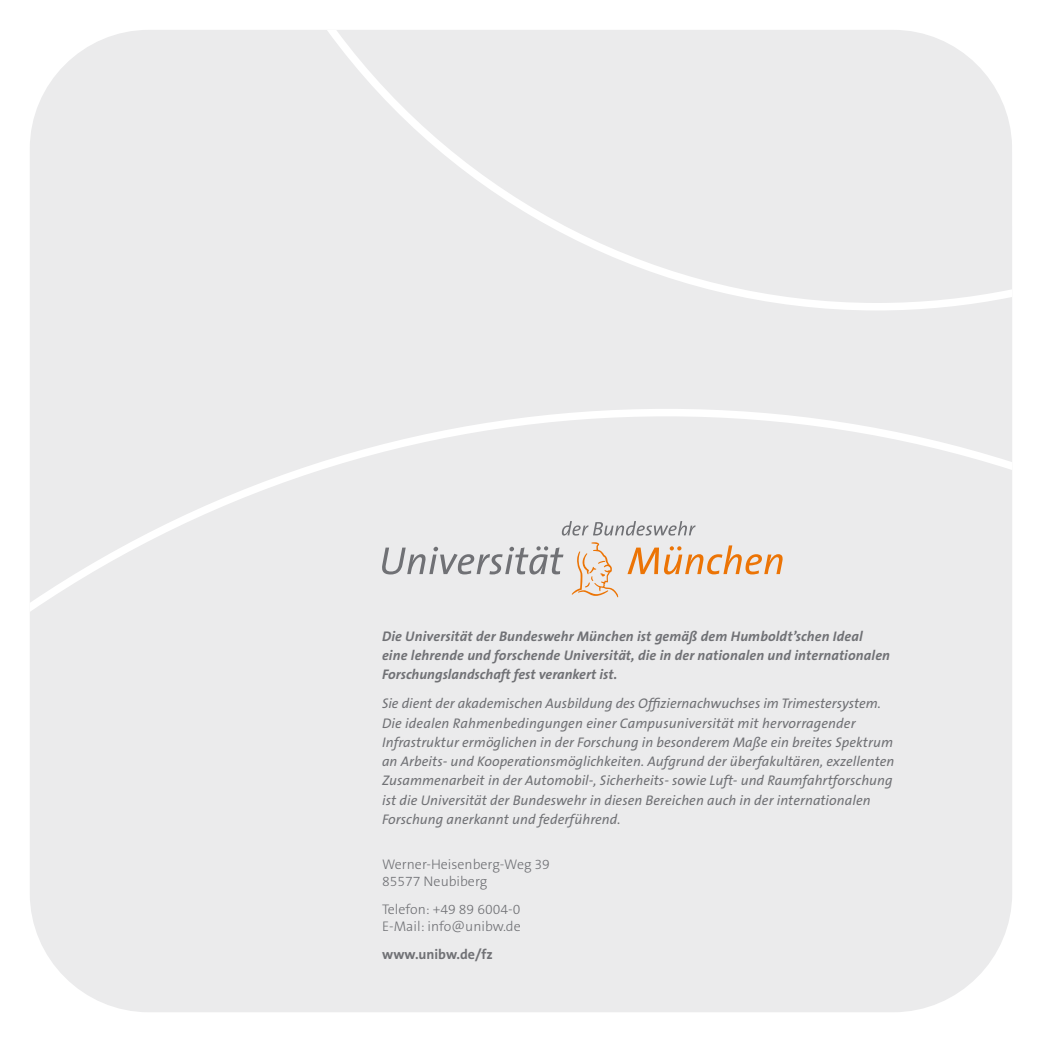
<style>
.page{position:relative;width:1042px;height:1042px;background:#fff}
.page>*{position:absolute;margin:0;border:0;box-sizing:border-box;transform-origin:0 0}
.t1{font:italic 14px/19.2px "The Sans B5 Plain";letter-spacing:.005em;color:#707175}
.t2{font:italic 700 14px/19.2px "The Sans B7";letter-spacing:.01em;color:#707175}
.t3{font:300 14px/17.5px "The Sans B3";color:#707175}
.t4{font:700 14px "The Sans B7";color:#707175}
</style>
<div class="page">
<div style="left:30px;top:30px;width:982px;height:982px;background:#ebebec"></div>
<div style="left:327px;top:30px;width:685px;height:280px;background:#ebebec"></div>
<div style="left:30px;top:409px;width:982px;height:203px;background:#ebebec"></div>
<svg style="left:381px;top:546px;width:182px;height:28px;background:#c7c7c9"></svg>
<svg style="left:627px;top:545px;width:156px;height:29px;background:#ebc8a8"></svg>
<svg style="left:562px;top:521px;width:133px;height:14px;background:#c8c8ca"></svg>
<svg style="left:571px;top:542px;width:47px;height:55px;background:#ebdacc"></svg>
<p class="t2" style="left:382px;top:627px;width:509px">Die Universität der Bundeswehr München ist gemäß dem Humboldt’schen Ideal eine lehrende und forschende Universität, die in der nationalen und internationalen<br>Forschungslandschaft fest verankert ist.</p>
<p class="t1" style="left:382px;top:694px;width:514px">Sie dient der akademischen Ausbildung des Offiziernachwuchses im Trimestersystem.<br>Die idealen Rahmenbedingungen einer Campusuniversität mit hervorragender Infrastruktur ermöglichen in der Forschung in besonderem Maße ein breites Spektrum an Arbeits- und Kooperationsmöglichkeiten. Aufgrund der überfakultären, exzellenten Zusammenarbeit in der Automobil-, Sicherheits- sowie Luft- und Raumfahrtforschung ist die Universität der Bundeswehr in diesen Bereichen auch in der internationalen Forschung anerkannt und federführend.</p>
<p class="t3" style="left:382px;top:856px;width:169px">Werner-Heisenberg-Weg 39<br>85577 Neubiberg</p>
<p class="t3" style="left:382px;top:900px;width:140px">Telefon: +49 89 6004-0<br>E-Mail: info@unibw.de</p>
<p class="t4" style="left:382px;top:946px;width:112px">www.unibw.de/fz</p>
</div>
